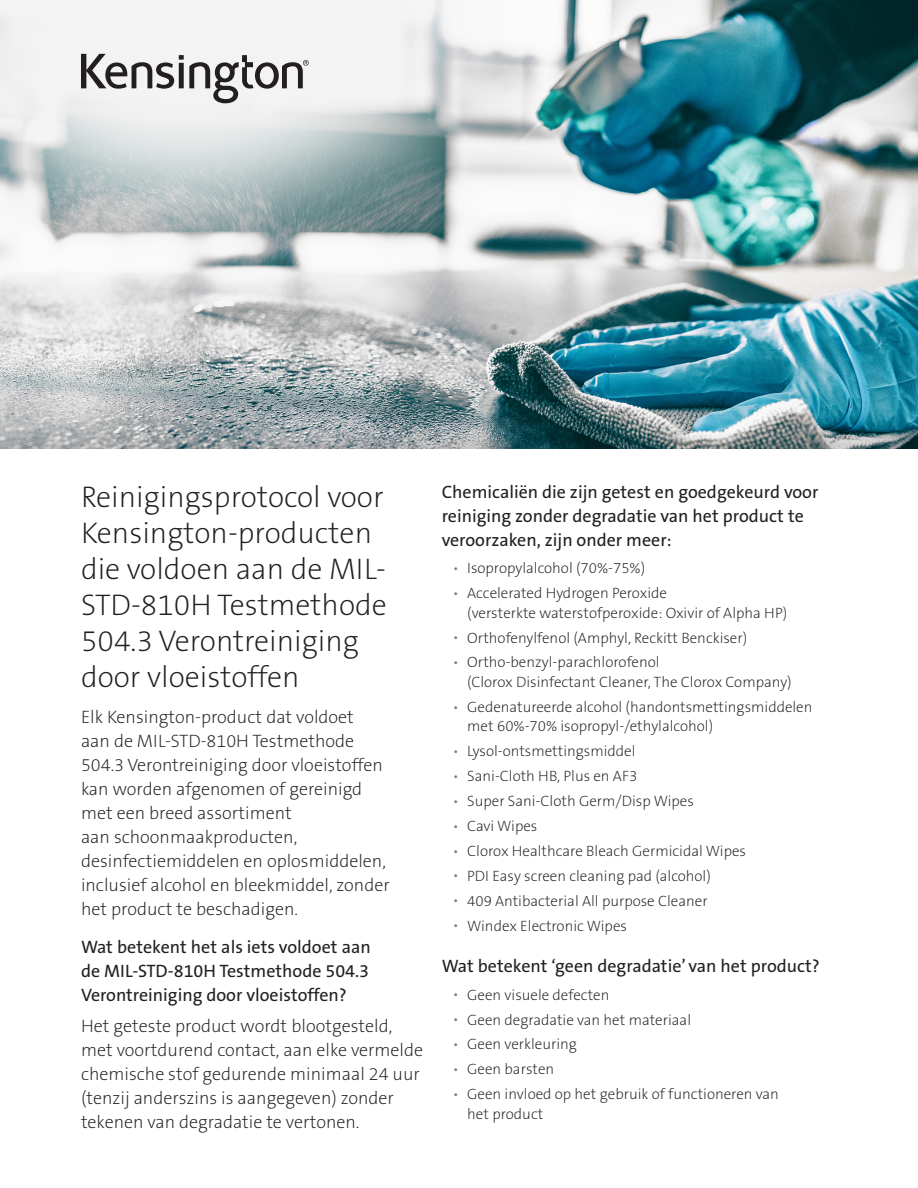
<style>
.page{position:relative;width:918px;height:1188px;background:#fff}
.page>*{position:absolute;margin:0;border:0;box-sizing:border-box;transform-origin:0 0}
.Main_Header{font:30px/36px "The Sans KENSINGTON2 XL";color:#231f20}
.Body{font:18px/24px "The Sans KENSINGTON2 XL";color:#231f20}
.Subhead{font:18px/24px "The Sans KENSINGTON5 Rg";color:#231f20;text-align:justify}
.t1{font:15px/19.5px "The Sans KENSINGTON2 XL";color:#231f20}
.s1{font-family:"Minion Pro";font-size:10.5px;color:#76787b}
</style>
<div class="page">
<img style="left:0;top:0;width:918px;height:427px">
<div style="left:0;top:427px;width:918px;height:761px;background:#231f20;opacity:.2"></div>
<div style="left:0;top:449px;width:918px;height:739px;background:#fff"></div>
<svg style="left:81px;top:54px;width:228px;height:49px"></svg>
<p class="Main_Header" style="left:81px;top:480px;width:307px">Reinigingsprotocol voor<br>Kensington-producten die voldoen aan de MIL-<br>STD-810H Testmethode<br>504.3 Verontreiniging door vloeistoffen</p>
<p class="Body" style="left:81px;top:706px;width:310px">Elk Kensington-product dat voldoet<br>aan de MIL-STD-810H Testmethode 504.3 Verontreiniging door vloeistoffen kan worden afgenomen of gereinigd met een breed assortiment<br>aan schoonmaakproducten, desinfectiemiddelen en oplosmiddelen, inclusief alcohol en bleekmiddel, zonder het product te beschadigen.</p>
<p class="Subhead" style="left:81px;top:935px;width:291px">Wat betekent het als iets voldoet aan de MIL-STD-810H Testmethode 504.3<br>Verontreiniging door vloeistoffen?</p>
<p class="Body" style="left:81px;top:1014px;width:344px">Het geteste product wordt blootgesteld, met voortdurend contact, aan elke vermelde chemische stof gedurende minimaal 24 uur (tenzij anderszins is aangegeven) zonder tekenen van degradatie te vertonen.</p>
<p class="Subhead" style="left:442px;top:480px;width:378px;text-align:left">Chemicaliën die zijn getest en goedgekeurd voor reiniging zonder degradatie van het product te veroorzaken, zijn onder meer:</p>
<p class="t1" style="left:454px;top:559px;width:193px"><span class="s1">•</span> Isopropylalcohol (70%-75%)</p>
<p class="t1" style="left:467px;top:584px;width:322px;text-indent:-14px"><span class="s1">•</span> Accelerated Hydrogen Peroxide<br>(versterkte waterstofperoxide: Oxivir of Alpha HP)</p>
<p class="t1" style="left:454px;top:628px;width:295px"><span class="s1">•</span> Orthofenylfenol (Amphyl, Reckitt Benckiser)</p>
<p class="t1" style="left:467px;top:653px;width:326px;text-indent:-14px"><span class="s1">•</span> Ortho-benzyl-parachlorofenol<br>(Clorox Disinfectant Cleaner, The Clorox Company)</p>
<p class="t1" style="left:467px;top:697px;width:347px;text-indent:-14px"><span class="s1">•</span> Gedenatureerde alcohol (handontsmettingsmiddelen met 60%-70% isopropyl-/ethylalcohol)</p>
<p class="t1" style="left:454px;top:742px;width:183px"><span class="s1">•</span> Lysol-ontsmettingsmiddel</p>
<p class="t1" style="left:454px;top:767px;width:185px"><span class="s1">•</span> Sani-Cloth HB, Plus en AF3</p>
<p class="t1" style="left:454px;top:792px;width:242px"><sup>•</sup> Super Sani-Cloth Germ/Disp Wipes</p>
<p class="t1" style="left:454px;top:817px;width:85px"><span class="s1">•</span> Cavi Wipes</p>
<p class="t1" style="left:454px;top:841px;width:294px"><span class="s1">•</span> Clorox Healthcare Bleach Germicidal Wipes</p>
<p class="t1" style="left:454px;top:866px;width:259px"><span class="s1">•</span> PDI Easy screen cleaning pad (alcohol)</p>
<p class="t1" style="left:454px;top:891px;width:255px"><span class="s1">•</span> 409 Antibacterial All purpose Cleaner</p>
<p class="t1" style="left:454px;top:916px;width:175px"><span class="s1">•</span> Windex Electronic Wipes</p>
<p class="Subhead" style="left:442px;top:955px;width:380px">Wat betekent ‘geen degradatie’ van het product?</p>
<p class="t1" style="left:454px;top:985px;width:157px"><span class="s1">•</span> Geen visuele defecten</p>
<p class="t1" style="left:454px;top:1010px;width:239px"><span class="s1">•</span> Geen degradatie van het materiaal</p>
<p class="t1" style="left:454px;top:1035px;width:125px"><span class="s1">•</span> Geen verkleuring</p>
<p class="t1" style="left:454px;top:1060px;width:102px"><span class="s1">•</span> Geen barsten</p>
<p class="t1" style="left:467px;top:1085px;width:313px;text-indent:-14px"><span class="s1">•</span> Geen invloed op het gebruik of functioneren van het product</p>
</div>
